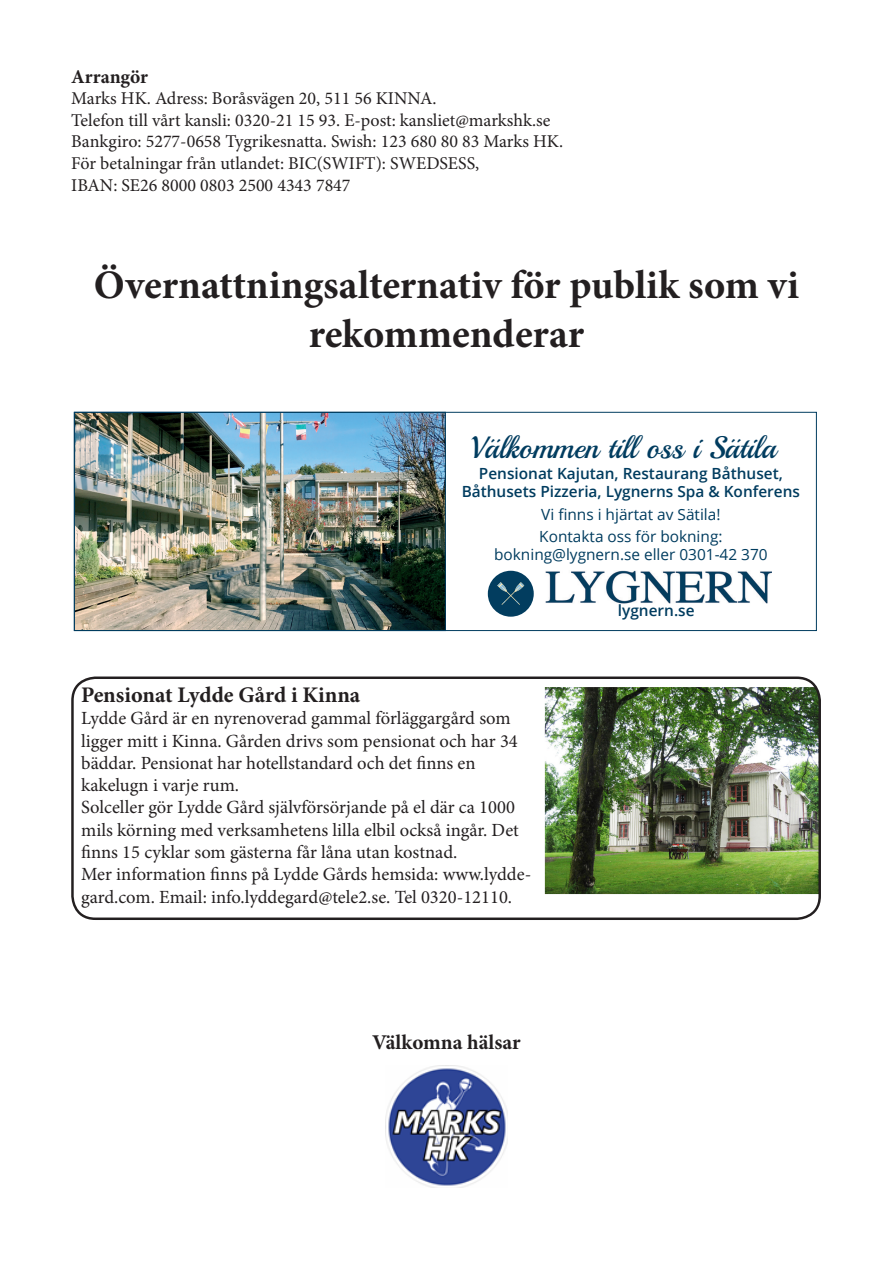
<style>
.page{position:relative;width:893px;height:1263px;background:#fff}
.page>*{position:absolute;margin:0;border:0;box-sizing:border-box;transform-origin:0 0}
.t1{font:700 40.5px/48.6px "Minion Pro";letter-spacing:-.005em;color:#231f20;text-align:center}
.t2{font:30.75px "Playball";color:#003c5f}
.t3{font:700 22.35px "Minion Pro";color:#231f20}
.t4{font:700 21px "Minion Pro";color:#231f20}
.t5{font:700 19.5px "Minion Pro";letter-spacing:-.005em;color:#231f20}
.t6{font:18.6px/22.4px "Minion Pro";color:#231f20}
.t7{font:18px "Minion Pro";color:#231f20}
.t8{font:600 15.45px/18.5px "Open Sans";color:#003c5f;text-align:center}
.t9{font:15.45px/21.6px "Open Sans";color:#003c5f}
</style>
<div class="page">
<img style="left:386px;top:1066px;width:121px;height:121px">
<img style="left:545px;top:687px;width:273px;height:207px">
<div style="left:71px;top:676px;width:750px;height:244px;border:2px solid #231f20;border-radius:23px"></div>
<img style="left:76px;top:414px;width:368px;height:215px">
<img style="left:545px;top:571px;width:226px;height:33px">
<div style="left:488px;top:571px;width:46px;height:46px;background:#023d5f;border-radius:50%"></div>
<svg style="left:497px;top:582px;width:27px;height:23px"></svg>
<div style="left:74px;top:412px;width:743px;height:219px;border:1px solid #003c5f"></div>
<p class="t5" style="left:71px;top:63px;width:78px">Arrangör</p>
<p class="t7" style="left:71px;top:86px;width:367px">Marks HK. Adress: Boråsvägen 20, 511 56 KINNA.</p>
<p class="t7" style="left:71px;top:108px;width:481px">Telefon till vårt kansli: 0320-21 15 93. E-post: kansliet@markshk.se</p>
<p class="t7" style="left:71px;top:130px;width:493px">Bankgiro: 5277-0658 Tygrikesnatta. Swish: 123 680 80 83 Marks HK.</p>
<p class="t7" style="left:71px;top:151px;width:410px">För betalningar från utlandet: BIC(SWIFT): SWEDSESS,</p>
<p class="t7" style="left:71px;top:173px;width:281px">IBAN: SE26 8000 0803 2500 4343 7847</p>
<p class="t1" style="left:94px;top:260px;width:707px">Övernattningsalternativ för publik som vi rekommenderar</p>
<p class="t2" style="left:471px;top:429px;width:307px">Välkommen till oss i Sätila</p>
<p class="t8" style="left:462px;top:463px;width:340px">Pensionat Kajutan, Restaurang Båthuset,<br>Båthusets Pizzeria, Lygnerns Spa &amp; Konferens</p>
<p class="t9" style="left:539px;top:503px;width:185px">Vi finns i hjärtat av Sätila!<br>Kontakta oss för bokning:</p>
<p class="t9" style="left:494px;top:543px;width:275px">bokning@lygnern.se eller 0301-42 370</p>
<p class="t3" style="left:81px;top:679px;width:281px">Pensionat Lydde Gård i Kinna</p>
<p class="t6" style="left:81px;top:707px;width:438px">Lydde Gård är en nyrenoverad gammal förläggargård som ligger mitt i Kinna. Gården drivs som pensionat och har 34 bäddar. Pensionat har hotellstandard och det finns en</p>
<p class="t6" style="left:81px;top:774px;width:160px">kakelugn i varje rum.</p>
<p class="t6" style="left:81px;top:796px;width:439px">Solceller gör Lydde Gård självförsörjande på el där ca 1000 mils körning med verksamhetens lilla elbil också ingår. Det finns 15 cyklar som gästerna får låna utan kostnad.</p>
<p class="t6" style="left:81px;top:863px;width:452px">Mer information finns på Lydde Gårds hemsida: www.lydde&shy;gard.com. Email: info.lyddegard@tele2.se. Tel 0320-12110.</p>
<p class="t4" style="left:372px;top:1027px;width:150px">Välkomna hälsar</p>
<p class="t8" style="left:618px;top:601px;width:78px">lygnern.se</p>
</div>
